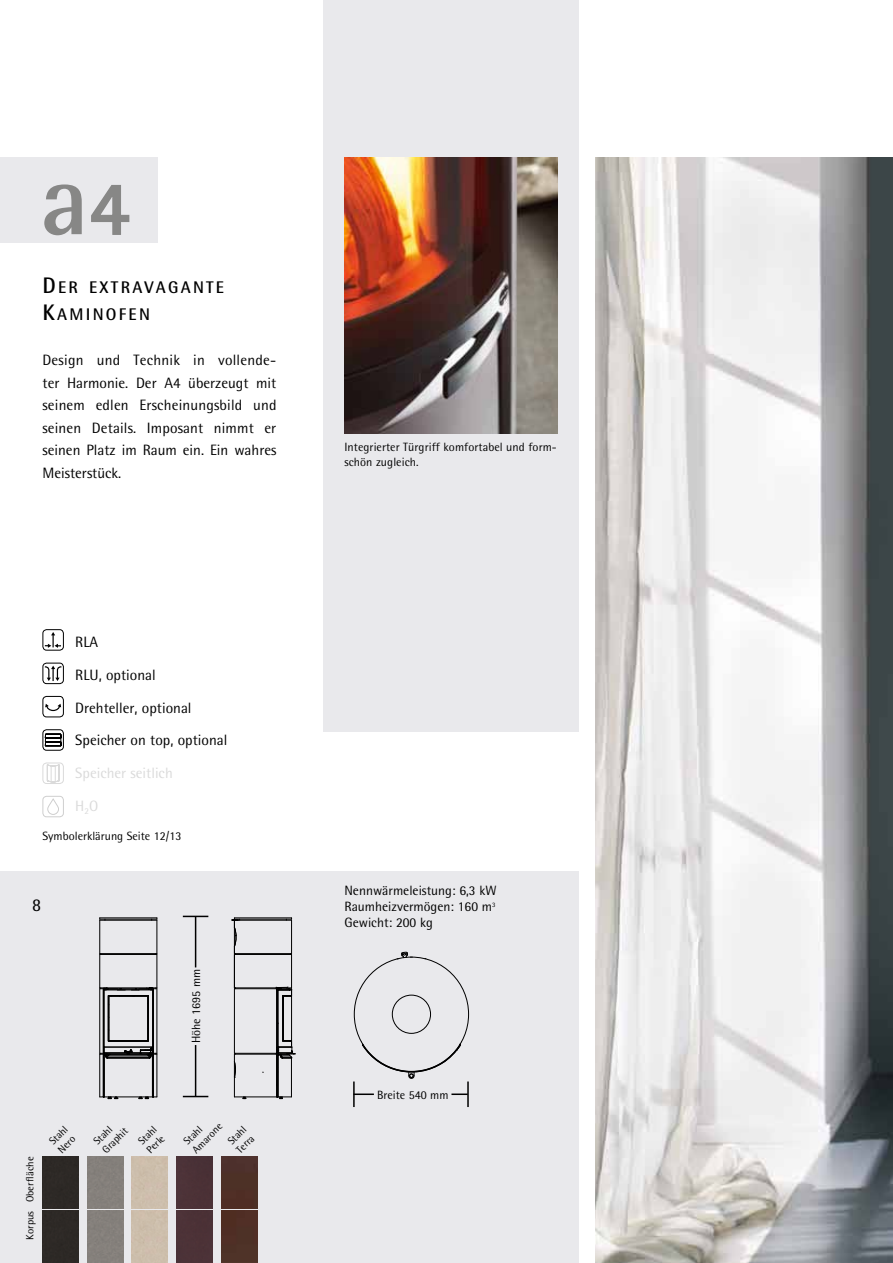
<style>
.page{position:relative;width:893px;height:1263px;background:#fff}
.page>*{position:absolute;margin:0;border:0;box-sizing:border-box;transform-origin:0 0}
.t1{font:700 102px "Rotis Semi Sans";color:#878786}
.t2{font:18px "Rotis Semi Sans";color:#000}
.t3{font:700 16.8px/27px "Rotis Semi Sans";letter-spacing:.135em;color:#000}
.t4{font:15px/22.5px "Rotis Semi Sans";color:#000;text-align:justify}
.t5{font:15px/32.7px "Rotis Semi Sans";color:#dadada}
.t6{font:13.5px/16.2px "Rotis Semi Sans";color:#000;text-align:justify}
.t7{font:12px/14.4px "Rotis Semi Sans";letter-spacing:.005em;color:#000}
.t8{font:10.5px/12px "Rotis Semi Sans";color:#000}
.s1{font-size:76.5px}
.s2{font-size:22.5px}
</style>
<div class="page">
<img style="left:595px;top:157px;width:298px;height:1106px">
<div style="left:0;top:872px;width:578px;height:391px;background:#e9e9ec"></div>
<div style="left:323px;top:0;width:255px;height:731px;background:#e9e9ec"></div>
<div style="left:0;top:157px;width:157px;height:85px;background:#e9e9ec"></div>
<img style="left:344px;top:157px;width:213px;height:277px">
<hr style="left:234px;top:1054px;width:43px;height:1px;background:#000">
<hr style="left:234px;top:1097px;width:43px;height:1px;background:#000">
<hr style="left:234px;top:1062px;width:1px;height:35px;background:#000">
<svg style="left:234px;top:1054px;width:2px;height:24px"></svg>
<hr style="left:234px;top:1053px;width:43px;height:1px;background:#000">
<hr style="left:234px;top:988px;width:43px;height:1px;background:#000">
<hr style="left:234px;top:989px;width:1px;height:64px;background:#000">
<hr style="left:234px;top:920px;width:58px;height:1px;background:#000">
<hr style="left:234px;top:953px;width:58px;height:1px;background:#000">
<hr style="left:291px;top:920px;width:1px;height:33px;background:#000">
<hr style="left:234px;top:917px;width:58px;height:1px;background:#000">
<hr style="left:234px;top:919px;width:58px;height:1px;background:#000">
<hr style="left:234px;top:987px;width:58px;height:1px;background:#000">
<hr style="left:234px;top:954px;width:58px;height:1px;background:#000">
<hr style="left:234px;top:954px;width:1px;height:34px;background:#000">
<hr style="left:291px;top:954px;width:1px;height:34px;background:#000">
<svg style="left:232px;top:918px;width:8px;height:37px"></svg>
<hr style="left:278px;top:1055px;width:1px;height:42px;background:#000">
<hr style="left:291px;top:1058px;width:1px;height:39px;background:#000">
<hr style="left:277px;top:1055px;width:1px;height:30px;background:#000">
<svg style="left:276px;top:1085px;width:15px;height:14px"></svg>
<svg style="left:276px;top:986px;width:20px;height:73px"></svg>
<hr style="left:153px;top:1054px;width:1px;height:43px;background:#000">
<hr style="left:103px;top:1054px;width:1px;height:43px;background:#000">
<hr style="left:99px;top:1054px;width:1px;height:43px;background:#000">
<hr style="left:157px;top:1054px;width:1px;height:43px;background:#000">
<hr style="left:99px;top:989px;width:1px;height:64px;background:#000">
<hr style="left:157px;top:989px;width:1px;height:64px;background:#000">
<hr style="left:100px;top:920px;width:57px;height:1px;background:#000">
<hr style="left:100px;top:953px;width:57px;height:1px;background:#000">
<hr style="left:157px;top:920px;width:1px;height:33px;background:#000">
<hr style="left:99px;top:920px;width:1px;height:33px;background:#000">
<hr style="left:100px;top:917px;width:57px;height:1px;background:#000">
<hr style="left:100px;top:919px;width:57px;height:1px;background:#000">
<svg style="left:151px;top:918px;width:7px;height:2px"></svg>
<svg style="left:99px;top:918px;width:7px;height:2px"></svg>
<hr style="left:100px;top:954px;width:57px;height:1px;background:#000">
<hr style="left:99px;top:954px;width:1px;height:34px;background:#000">
<hr style="left:157px;top:954px;width:1px;height:34px;background:#000">
<hr style="left:104px;top:1097px;width:48px;height:1px;background:#000">
<hr style="left:104px;top:1055px;width:1px;height:42px;background:#000">
<svg style="left:100px;top:1096px;width:18px;height:3px"></svg>
<hr style="left:152px;top:1055px;width:1px;height:42px;background:#000">
<svg style="left:139px;top:1096px;width:18px;height:3px"></svg>
<hr style="left:107px;top:1058px;width:42px;height:1px;background:#000">
<svg style="left:100px;top:987px;width:57px;height:71px"></svg>
<hr style="left:109px;top:996px;width:1px;height:44px;background:#000">
<hr style="left:109px;top:1040px;width:39px;height:1px;background:#000">
<hr style="left:147px;top:996px;width:1px;height:44px;background:#000">
<hr style="left:109px;top:996px;width:39px;height:1px;background:#000">
<svg style="left:183px;top:916px;width:25px;height:1px"></svg>
<svg style="left:183px;top:1096px;width:25px;height:1px"></svg>
<hr style="left:195px;top:916px;width:1px;height:51px;background:#000">
<hr style="left:195px;top:1045px;width:1px;height:51px;background:#000">
<svg style="left:397px;top:952px;width:16px;height:8px"></svg>
<div style="left:392px;top:995px;width:39px;height:38px;border:1px solid #000;border-radius:50%"></div>
<svg style="left:361px;top:1042px;width:101px;height:37px"></svg>
<hr style="left:467px;top:1081px;width:2px;height:26px;background:#000">
<hr style="left:353px;top:1081px;width:2px;height:26px;background:#000">
<svg style="left:451px;top:1093px;width:17px;height:2px"></svg>
<hr style="left:353px;top:1093px;width:21px;height:2px;background:#000">
<svg style="left:91px;top:185px;width:39px;height:50px"></svg>
<div style="left:43px;top:1157px;width:36px;height:52px;background:#2d2926"></div>
<div style="left:176px;top:1157px;width:37px;height:52px;background:#4c3137"></div>
<div style="left:221px;top:1157px;width:36px;height:52px;background:#4d3026"></div>
<div style="left:43px;top:1211px;width:36px;height:52px;background:#2d2926"></div>
<div style="left:176px;top:1211px;width:37px;height:52px;background:#4c3237"></div>
<div style="left:221px;top:1211px;width:36px;height:52px;background:#4f3026"></div>
<div style="left:43px;top:696px;width:21px;height:21px;border:1px solid #000;border-radius:4px"></div>
<svg style="left:45px;top:704px;width:16px;height:8px"></svg>
<div style="left:43px;top:663px;width:21px;height:21px;border:1px solid #000;border-radius:4px"></div>
<svg style="left:44px;top:666px;width:19px;height:15px"></svg>
<div style="left:43px;top:796px;width:21px;height:21px;border:1px solid #000;border-radius:4px"></div>
<svg style="left:47px;top:798px;width:12px;height:17px"></svg>
<div style="left:43px;top:729px;width:21px;height:22px;border:1px solid #000;border-radius:4px"></div>
<svg style="left:45px;top:733px;width:17px;height:13px"></svg>
<div style="left:43px;top:629px;width:21px;height:21px;border:1px solid #000;border-radius:4px"></div>
<svg style="left:45px;top:632px;width:16px;height:16px"></svg>
<div style="left:43px;top:763px;width:21px;height:21px;border:1px solid #dadada;border-radius:4px"></div>
<svg style="left:47px;top:764px;width:13px;height:19px"></svg>
<h1 class="t1" style="left:40px;top:137px;width:92px">a<span class="s1">4</span></h1>
<p class="t3" style="left:43px;top:274px;width:183px"><span class="s2">D</span>ER EXTRAVAGANTE<br><span class="s2">K</span>AMINOFEN</p>
<p class="t4" style="left:43px;top:349px;width:235px">Design und Technik in vollende&shy;ter Harmonie. Der A4 überzeugt mit seinem edlen Erscheinungsbild und seinen Details. Imposant nimmt er seinen Platz im Raum ein. Ein wahres Meisterstück.</p>
<p class="t4" style="left:75px;top:626px;width:154px;line-height:32.7px;text-align:left">RLA<br>RLU, optional<br>Drehteller, optional<br>Speicher on top, optional</p>
<p class="t5" style="left:75px;top:756px;width:99px">Speicher seitlich<br>H<sub>2</sub>O</p>
<p class="t7" style="left:43px;top:828px;width:140px">Symbolerklärung Seite 12/13</p>
<p class="t2" style="left:32px;top:894px;width:11px">8</p>
<p class="t7" style="left:189px;top:1043px;width:76px;rotate:-90deg">Höhe 1695 mm</p>
<p class="t8" style="left:24px;top:1202px;width:47px;rotate:-90deg">Oberfläche</p>
<p class="t8" style="left:24px;top:1240px;width:30px;rotate:-90deg">Korpus</p>
<p class="t8" style="left:47px;top:1138px;width:23px;rotate:-45deg">Stahl<br>Nero</p>
<p class="t8" style="left:91px;top:1138px;width:33px;rotate:-45deg">Stahl<br>Graphit</p>
<p class="t8" style="left:136px;top:1138px;width:23px;rotate:-45deg">Stahl<br>Perle</p>
<p class="t8" style="left:181px;top:1138px;width:39px;rotate:-45deg">Stahl<br>Amarone</p>
<p class="t8" style="left:225px;top:1138px;width:23px;rotate:-45deg">Stahl<br>Terra</p>
<p class="t7" style="left:344px;top:440px;width:214px">Integrierter Türgriff komfortabel und form&shy;schön zugleich.</p>
<p class="t6" style="left:344px;top:882px;width:154px">Nennwärmeleistung: 6,3 kW Raumheizvermögen: 160 m<sup>3<br></sup>Gewicht: 200 kg</p>
<p class="t7" style="left:377px;top:1087px;width:73px">Breite 540 mm</p>
</div>
